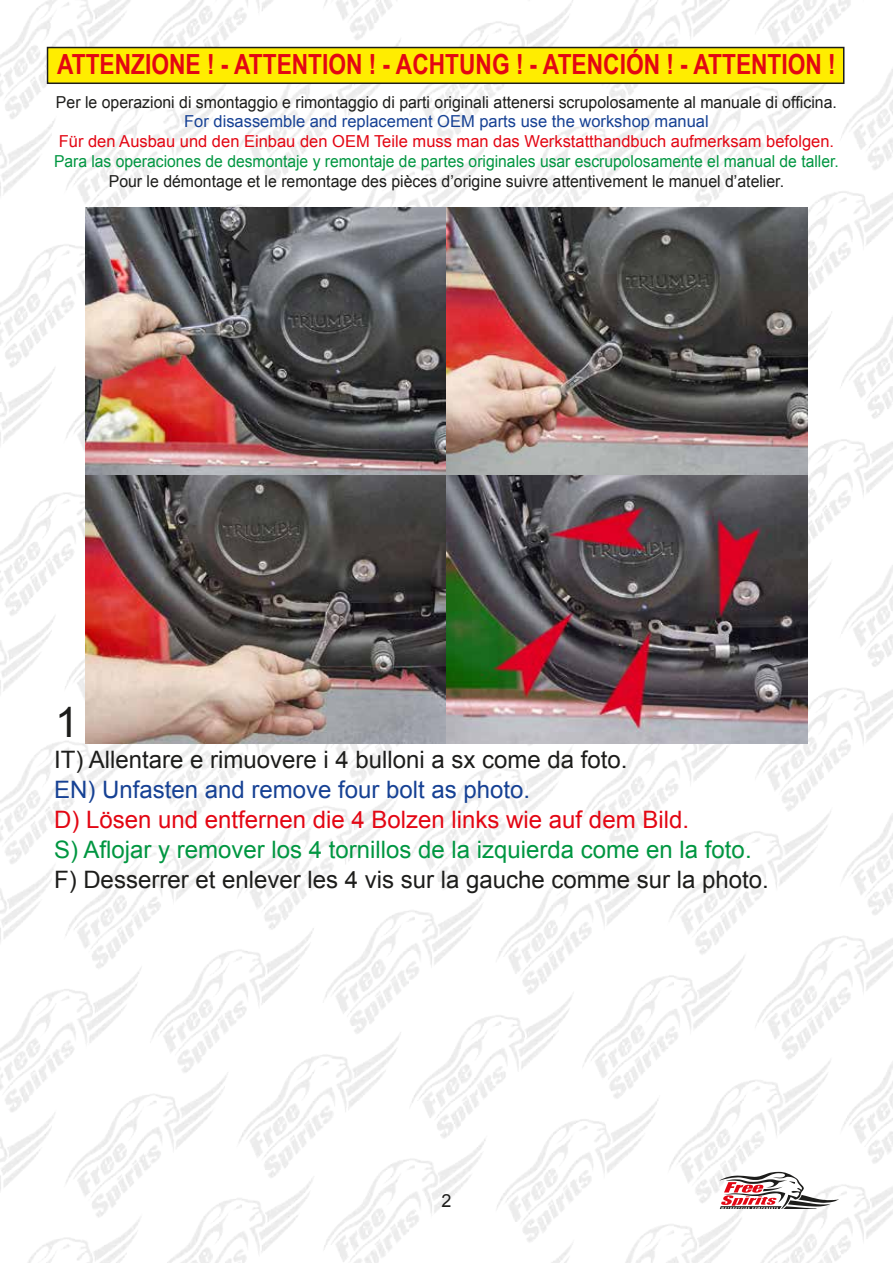
<style>
.page{position:relative;width:893px;height:1263px;background:#fff}
.page>*{position:absolute;margin:0;border:0;box-sizing:border-box;transform-origin:0 0}
.t1{font:42px "Arial";color:#1d1d1b}
.t2{font:700 27.75px "Arial Narrow";color:#e30613}
.t3{font:24px "Arial";color:#1d1d1b}
.t4{font:24px "Arial";color:#009641}
.t5{font:24px "Arial";color:#e30613}
.t6{font:24px "Arial";color:#164194}
.t7{font:18px "Arial";color:#1d1d1b}
.t8{font:16.5px "Arial";color:#1d1d1b;scale:.96 1}
.t9{font:16.5px "Arial";color:#009641;scale:.95 1}
.t10{font:16.5px "Arial";color:#e30613}
.t11{font:16.5px "Arial";color:#164194}
</style>
<div class="page">
<img style="left:0;top:0;width:893px;height:1262px">
<svg style="left:719px;top:1172px;width:120px;height:37px"></svg>
<div style="left:48px;top:48px;width:796px;height:35px;background:#ffed00"></div>
<div style="left:47px;top:47px;width:797px;height:37px;border:2px solid #1d1d1b"></div>
<img style="left:85px;top:207px;width:723px;height:536px">
<h2 class="t2" style="left:57px;top:43px;width:502px">ATTENZIONE ! - ATTENTION ! - ACHTUNG ! - ATEN</h2>
<h2 class="t2" style="left:603px;top:43px;width:234px">CIÓN ! - ATTENTION !</h2>
<p class="t8" style="left:56px;top:91px;width:815px">Per le operazioni di smontaggio e rimontaggio di parti originali attenersi scrupolosamente al manuale di officina.</p>
<p class="t11" style="left:184px;top:111px;width:526px">For disassemble and replacement OEM parts use the workshop manual</p>
<p class="t10" style="left:59px;top:131px;width:777px">Für den Ausbau und den Einbau den OEM Teile muss man das Werkstatthandbuch aufmerksam befolgen.</p>
<p class="t9" style="left:54px;top:150px;width:828px">Para las operaciones de desmontaje y remontaje de partes originales usar escrupolosamente el manual de taller.</p>
<p class="t8" style="left:109px;top:170px;width:705px">Pour le démontage et le remontage des pièces d’origine suivre attentivement le manuel d’atelier.</p>
<h1 class="t1" style="left:55px;top:695px;width:25px">1</h1>
<h3 class="t3" style="left:54px;top:744px;width:575px">IT) Allentare e rimuovere i 4 bulloni a sx come da foto.</h3>
<h3 class="t6" style="left:54px;top:774px;width:478px">EN) Unfasten and remove four bolt as photo.</h3>
<h3 class="t5" style="left:54px;top:804px;width:636px">D) Lösen und entfernen die 4 Bolzen links wie auf dem Bild.</h3>
<h3 class="t4" style="left:54px;top:834px;width:699px">S) Aflojar y remover los 4 tornillos de la izquierda come en la foto.</h3>
<h3 class="t3" style="left:54px;top:864px;width:716px">F) Desserrer et enlever les 4 vis sur la gauche comme sur la photo.</h3>
<p class="t7" style="left:441px;top:1189px;width:12px">2</p>
</div>
